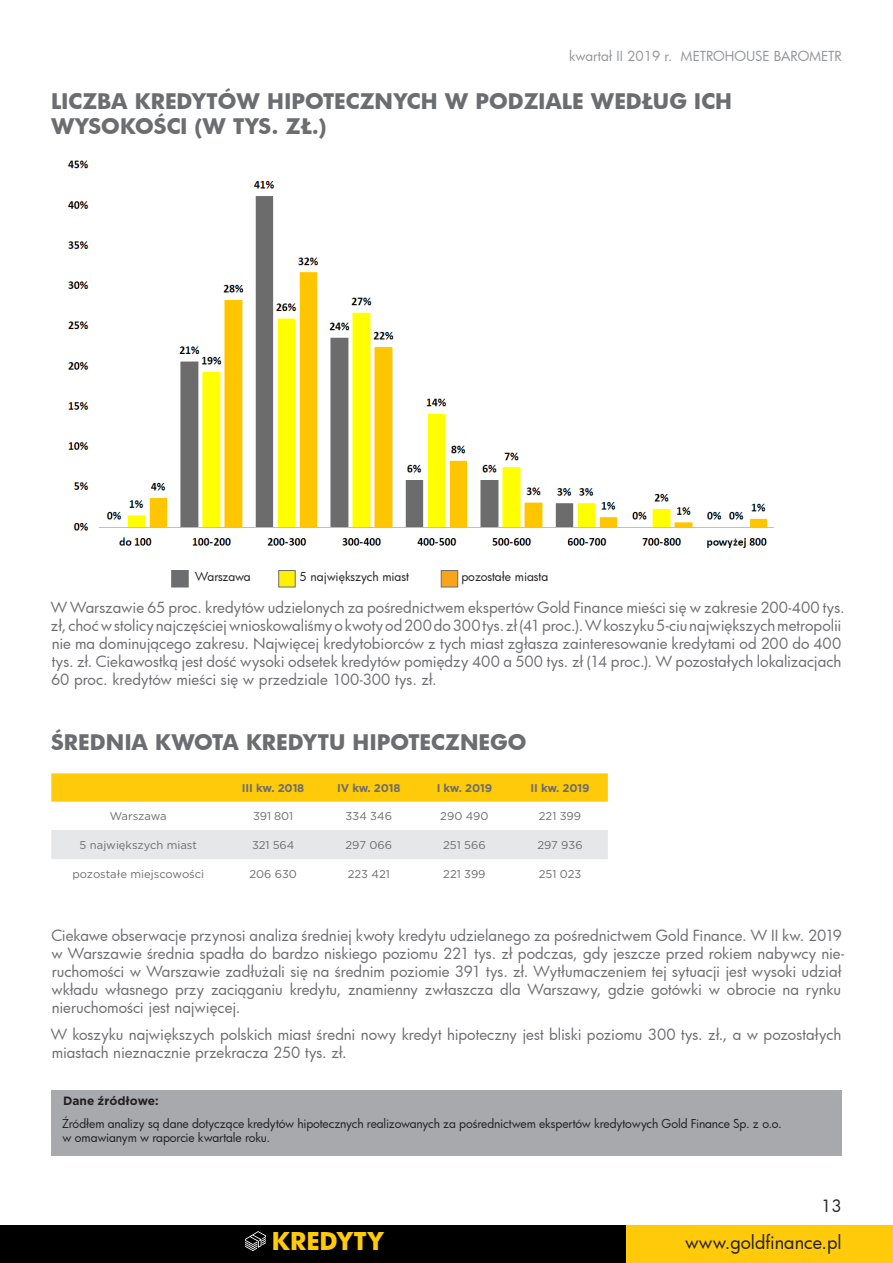
<style>
.page{position:relative;width:893px;height:1263px;background:#fff}
.page>*{position:absolute;margin:0;border:0;box-sizing:border-box;transform-origin:0 0}
.t1{font:700 24px "Futura";color:#feca0a}
.t2{font:700 21px "Futura";color:#6c6d70}
.t3{font:18px "Futura";color:#231f20}
.t4{font:16.5px "Futura";color:#231f20}
.t5{font:15px/18px "Futura";letter-spacing:-.005em;color:#6c6d70}
.t6{font:13.5px "Futura";color:#939598}
.t7{font:12px/14.4px "Futura";letter-spacing:-.01em;color:#231f20}
.t8{font:700 12px "Gotham";color:#231f20}
.t9{font:11.25px "Gotham";color:#6c6d70}
.t10{font:700 11.25px "Gotham";letter-spacing:-.01em;color:#6c6d70}
</style>
<div class="page">
<div style="left:0;top:1225px;width:645px;height:38px;background:#000"></div>
<div style="left:626px;top:1225px;width:267px;height:38px;background:#feca0a"></div>
<img style="left:68px;top:160px;width:706px;height:388px">
<div style="left:51px;top:1090px;width:791px;height:65px;background:#a8a9ad"></div>
<div style="left:172px;top:570px;width:16px;height:17px;background:#6c6d70"></div>
<div style="left:279px;top:570px;width:16px;height:17px;background:#fff101;border:1px solid #6c6d70"></div>
<div style="left:441px;top:570px;width:17px;height:17px;background:#f9a51b;border:1px solid #6c6d70"></div>
<svg style="left:51px;top:773px;width:557px;height:29px;background:#fecb10"></svg>
<div style="left:51px;top:830px;width:557px;height:29px;background:#e6e7e9"></div>
<img style="left:245px;top:1231px;width:21px;height:20px">
<p class="t6" style="left:569px;top:47px;width:274px">kwartał II 2019 r. METROHOUSE BAROMETR</p>
<p class="t2" style="left:51px;top:87px;width:682px">LICZBA KREDYTÓW HIPOTECZNYCH W PODZIALE WEDŁUG ICH</p>
<p class="t2" style="left:51px;top:112px;width:277px">WYSOKOŚCI (W TYS. ZŁ.)</p>
<p class="t7" style="left:195px;top:569px;width:57px">Warszawa</p>
<p class="t7" style="left:299px;top:569px;width:111px">5 największych miast</p>
<p class="t7" style="left:461px;top:569px;width:88px">pozostałe miasta</p>
<p class="t5" style="left:51px;top:598px;width:795px">W Warszawie 65 proc. kredytów udzielonych za pośrednictwem ekspertów Gold Finance mieści się w zakresie 200-400 tys. zł, choć w stolicy najczęściej wnioskowaliśmy o kwoty od 200 do 300 tys. zł (41 proc.). W koszyku 5-ciu największych metropolii nie ma dominującego zakresu. Najwięcej kredytobiorców z tych miast zgłasza zainteresowanie kredytami od 200 do 400 tys. zł. Ciekawostką jest dość wysoki odsetek kredytów pomiędzy 400 a 500 tys. zł (14 proc.). W pozostałych lokalizacjach 60 proc. kredytów mieści się w przedziale 100-300 tys. zł.</p>
<p class="t2" style="left:51px;top:728px;width:477px">ŚREDNIA KWOTA KREDYTU HIPOTECZNEGO</p>
<p class="t10" style="left:242px;top:780px;width:64px">III kw. 2018</p>
<p class="t10" style="left:337px;top:780px;width:65px">IV kw. 2018</p>
<p class="t10" style="left:437px;top:780px;width:57px">I kw. 2019</p>
<p class="t10" style="left:530px;top:780px;width:61px">II kw. 2019</p>
<p class="t9" style="left:110px;top:809px;width:58px">Warszawa</p>
<p class="t9" style="left:253px;top:809px;width:41px">391 801</p>
<p class="t9" style="left:346px;top:809px;width:48px">334 346</p>
<p class="t9" style="left:440px;top:809px;width:50px">290 490</p>
<p class="t9" style="left:539px;top:809px;width:44px">221 399</p>
<p class="t9" style="left:80px;top:838px;width:119px">5 największych miast</p>
<p class="t9" style="left:252px;top:838px;width:44px">321 564</p>
<p class="t9" style="left:346px;top:838px;width:48px">297 066</p>
<p class="t9" style="left:443px;top:838px;width:44px">251 566</p>
<p class="t9" style="left:537px;top:838px;width:47px">297 936</p>
<p class="t9" style="left:72px;top:867px;width:133px">pozostałe miejscowości</p>
<p class="t9" style="left:249px;top:867px;width:49px">206 630</p>
<p class="t9" style="left:348px;top:867px;width:44px">223 421</p>
<p class="t9" style="left:443px;top:867px;width:44px">221 399</p>
<p class="t9" style="left:539px;top:867px;width:44px">251 023</p>
<p class="t5" style="left:51px;top:926px;width:794px">Ciekawe obserwacje przynosi analiza średniej kwoty kredytu udzielanego za pośrednictwem Gold Finance. W II kw. 2019 w Warszawie średnia spadła do bardzo niskiego poziomu 221 tys. zł podczas, gdy jeszcze przed rokiem nabywcy nie&shy;ruchomości w Warszawie zadłużali się na średnim poziomie 391 tys. zł. Wytłumaczeniem tej sytuacji jest wysoki udział wkładu własnego przy zaciąganiu kredytu, znamienny zwłaszcza dla Warszawy, gdzie gotówki w obrocie na rynku nieruchomości jest najwięcej.</p>
<p class="t5" style="left:51px;top:1025px;width:792px">W koszyku największych polskich miast średni nowy kredyt hipoteczny jest bliski poziomu 300 tys. zł., a w pozostałych miastach nieznacznie przekracza 250 tys. zł.</p>
<p class="t8" style="left:63px;top:1093px;width:97px">Dane źródłowe:</p>
<p class="t7" style="left:62px;top:1116px;width:721px">Źródłem analizy są dane dotyczące kredytów hipotecznych realizowanych za pośrednictwem ekspertów kredytowych Gold Finance Sp. z o.o. w omawianym w raporcie kwartale roku.</p>
<p class="t4" style="left:821px;top:1194px;width:22px">13</p>
<p class="t1" style="left:272px;top:1224px;width:114px">KREDYTY</p>
<p class="t3" style="left:685px;top:1230px;width:158px">www.goldfinance.pl</p>
</div>
